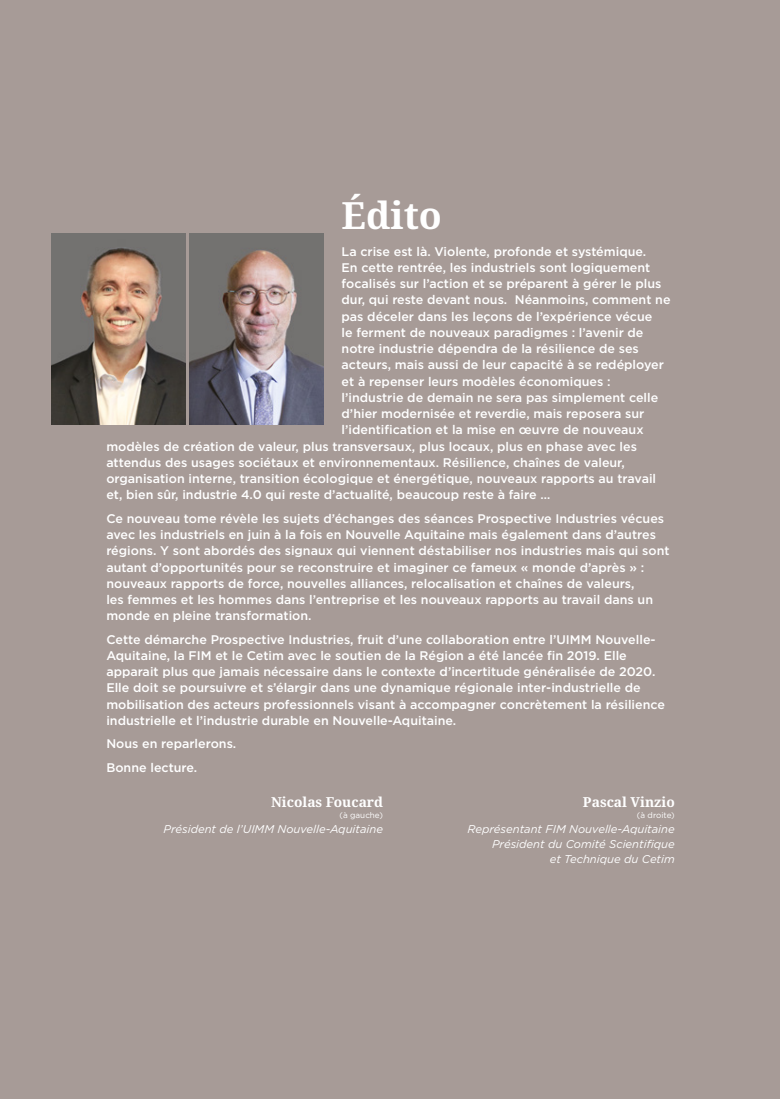
<style>
.page{position:relative;width:780px;height:1099px;background:#fff}
.page>*{position:absolute;margin:0;border:0;box-sizing:border-box;transform-origin:0 0}
.t1{font:700 37.5px "Noto Serif";color:#fff}
.t2{font:700 13.75px "Noto Serif";color:#fff}
.t3{font:500 12.5px/16.2px "Gotham";color:#fff}
.t4{font:italic 11.25px/15px "Gotham";color:#fff;text-align:right}
.t5{font:8.12px "Gotham";color:#fff}
</style>
<div class="page">
<div style="left:0;top:0;width:780px;height:1098px;background:#a79b97"></div>
<img style="left:51px;top:233px;width:134px;height:192px">
<img style="left:190px;top:233px;width:134px;height:192px">
<h1 class="t1" style="left:341px;top:189px;width:102px">Édito</h1>
<p class="t3" style="left:341px;top:243px;width:306px">La crise est là. Violente, profonde et systémique.</p>
<p class="t3" style="left:341px;top:259px;width:310px">En cette rentrée, les industriels sont logiquement</p>
<p class="t3" style="left:341px;top:275px;width:321px">focalisés sur l’action et se préparent à gérer le plus</p>
<p class="t3" style="left:341px;top:291px;width:330px">dur, qui reste devant nous. Néanmoins, comment ne</p>
<p class="t3" style="left:341px;top:308px;width:312px">pas déceler dans les leçons de l’expérience vécue</p>
<p class="t3" style="left:341px;top:324px;width:303px">le ferment de nouveaux paradigmes : l’avenir de</p>
<p class="t3" style="left:341px;top:340px;width:299px">notre industrie dépendra de la résilience de ses</p>
<p class="t3" style="left:341px;top:356px;width:324px">acteurs, mais aussi de leur capacité à se redéployer</p>
<p class="t3" style="left:341px;top:373px;width:270px">et à repenser leurs modèles économiques :</p>
<p class="t3" style="left:341px;top:389px;width:318px">l’industrie de demain ne sera pas simplement celle</p>
<p class="t3" style="left:341px;top:405px;width:304px">d’hier modernisée et reverdie, mais reposera sur</p>
<p class="t3" style="left:341px;top:421px;width:303px">l’identification et la mise en œuvre de nouveaux</p>
<p class="t3" style="left:106px;top:438px;width:532px">modèles de création de valeur, plus transversaux, plus locaux, plus en phase avec les</p>
<p class="t3" style="left:106px;top:454px;width:520px">attendus des usages sociétaux et environnementaux. Résilience, chaînes de valeur,</p>
<p class="t3" style="left:106px;top:470px;width:551px">organisation interne, transition écologique et énergétique, nouveaux rapports au travail</p>
<p class="t3" style="left:106px;top:486px;width:445px">et, bien sûr, industrie 4.0 qui reste d’actualité, beaucoup reste à faire …</p>
<p class="t3" style="left:106px;top:510px;width:564px">Ce nouveau tome révèle les sujets d’échanges des séances Prospective Industries vécues avec les industriels en juin à la fois en Nouvelle Aquitaine mais également dans d’autres régions. Y sont abordés des signaux qui viennent déstabiliser nos industries mais qui sont autant d’opportunités pour se reconstruire et imaginer ce fameux « monde d’après » : nouveaux rapports de force, nouvelles alliances, relocalisation et chaînes de valeurs,<br>les femmes et les hommes dans l’entreprise et les nouveaux rapports au travail dans un monde en pleine transformation.</p>
<p class="t3" style="left:106px;top:631px;width:560px">Cette démarche Prospective Industries, fruit d’une collaboration entre l’UIMM Nouvelle-Aquitaine, la FIM et le Cetim avec le soutien de la Région a été lancée fin 2019. Elle apparait plus que jamais nécessaire dans le contexte d’incertitude généralisée de 2020.<br>Elle doit se poursuivre et s’élargir dans une dynamique régionale inter-industrielle de mobilisation des acteurs professionnels visant à accompagner concrètement la résilience industrielle et l’industrie durable en Nouvelle-Aquitaine.</p>
<p class="t3" style="left:106px;top:732px;width:131px;line-height:23.4px">Nous en reparlerons.<br>Bonne lecture.</p>
<p class="t2" style="left:271px;top:792px;width:113px">Nicolas Foucard</p>
<p class="t5" style="left:339px;top:810px;width:45px">(à gauche)</p>
<p class="t4" style="left:163px;top:821px;width:221px">Président de l’UIMM Nouvelle-Aquitaine</p>
<p class="t2" style="left:583px;top:792px;width:93px">Pascal Vinzio</p>
<p class="t5" style="left:637px;top:810px;width:39px">(à droite)</p>
<p class="t4" style="left:467px;top:821px;width:209px">Représentant FIM Nouvelle-Aquitaine<br>Président du Comité Scientifique<br>et Technique du Cetim</p>
</div>
